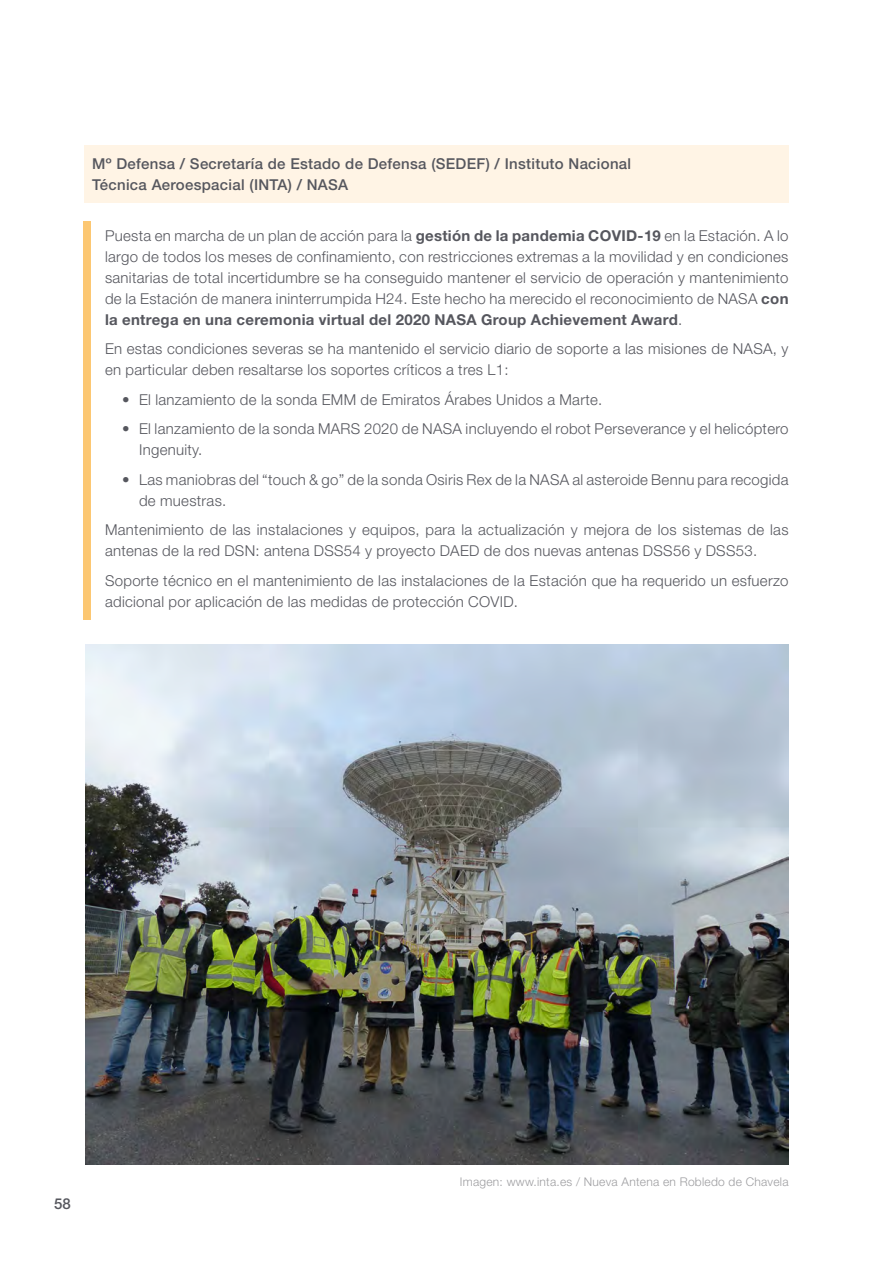
<style>
.page{position:relative;width:893px;height:1263px;background:#fff}
.page>*{position:absolute;margin:0;border:0;box-sizing:border-box;transform-origin:0 0}
.t1{font:300 15px/21px "Helvetica Neue LT Std";letter-spacing:.02em;color:#56575e}
.t2{font:500 15px/21px "Helvetica Neue LT Std";letter-spacing:.02em;color:#56575e}
.t3{font:300 12px "Helvetica Neue LT Std";letter-spacing:.02em;color:#9e9ea1}
.s1{font-weight:700}
</style>
<div class="page">
<div style="left:84px;top:221px;width:7px;height:116px;background:#fcc772"></div>
<div style="left:84px;top:335px;width:7px;height:53px;background:#fcc772"></div>
<div style="left:84px;top:385px;width:7px;height:32px;background:#fcc772"></div>
<div style="left:84px;top:415px;width:7px;height:53px;background:#fcc772"></div>
<div style="left:84px;top:465px;width:7px;height:53px;background:#fcc772"></div>
<div style="left:84px;top:516px;width:7px;height:53px;background:#fcc772"></div>
<div style="left:84px;top:566px;width:7px;height:53px;background:#fcc772"></div>
<div style="left:84px;top:167px;width:705px;height:36px;background:#fff4e5"></div>
<div style="left:84px;top:146px;width:705px;height:36px;background:#fff4e5"></div>
<img style="left:85px;top:645px;width:704px;height:519px">
<p class="t2" style="left:92px;top:153px;width:540px">Mº Defensa / Secretaría de Estado de Defensa (SEDEF) / Instituto Nacional<br>Técnica Aeroespacial (INTA) / NASA</p>
<p class="t1" style="left:105px;top:224px;width:685px;text-align:justify">Puesta en marcha de un plan de acción para la <span class="s1">gestión de la pandemia COVID-19</span> en la Estación. A lo largo de todos los meses de confinamiento, con restricciones extremas a la movilidad y en condiciones sanitarias de total incertidumbre se ha conseguido mantener el servicio de operación y mantenimiento de la Estación de manera ininterrumpida H24. Este hecho ha merecido el reconocimiento de NASA <span class="s1">con la entrega en una ceremonia virtual del 2020 NASA Group Achievement Award</span>.</p>
<p class="t1" style="left:105px;top:338px;width:685px">En estas condiciones severas se ha mantenido el servicio diario de soporte a las misiones de NASA, y en particular deben resaltarse los soportes críticos a tres L1:</p>
<p class="t1" style="left:122px;top:388px;width:482px">• El lanzamiento de la sonda EMM de Emiratos Árabes Unidos a Marte.</p>
<p class="t1" style="left:139px;top:418px;width:651px;text-indent:-17px">• El lanzamiento de la sonda MARS 2020 de NASA incluyendo el robot Perseverance y el helicóptero<br>Ingenuity.</p>
<p class="t1" style="left:139px;top:468px;width:651px;text-indent:-17px">• Las maniobras del “touch &amp; go” de la sonda Osiris Rex de la NASA al asteroide Bennu para recogida de muestras.</p>
<p class="t1" style="left:105px;top:519px;width:685px">Mantenimiento de las instalaciones y equipos, para la actualización y mejora de los sistemas de las antenas de la red DSN: antena DSS54 y proyecto DAED de dos nuevas antenas DSS56 y DSS53.</p>
<p class="t1" style="left:105px;top:569px;width:685px">Soporte técnico en el mantenimiento de las instalaciones de la Estación que ha requerido un esfuerzo adicional por aplicación de las medidas de protección COVID.</p>
<p class="t2" style="left:54px;top:1192px;width:18px">58</p>
<p class="t3" style="left:460px;top:1174px;width:330px">Imagen: www.inta.es / Nueva Antena en Robledo de Chavela</p>
</div>
